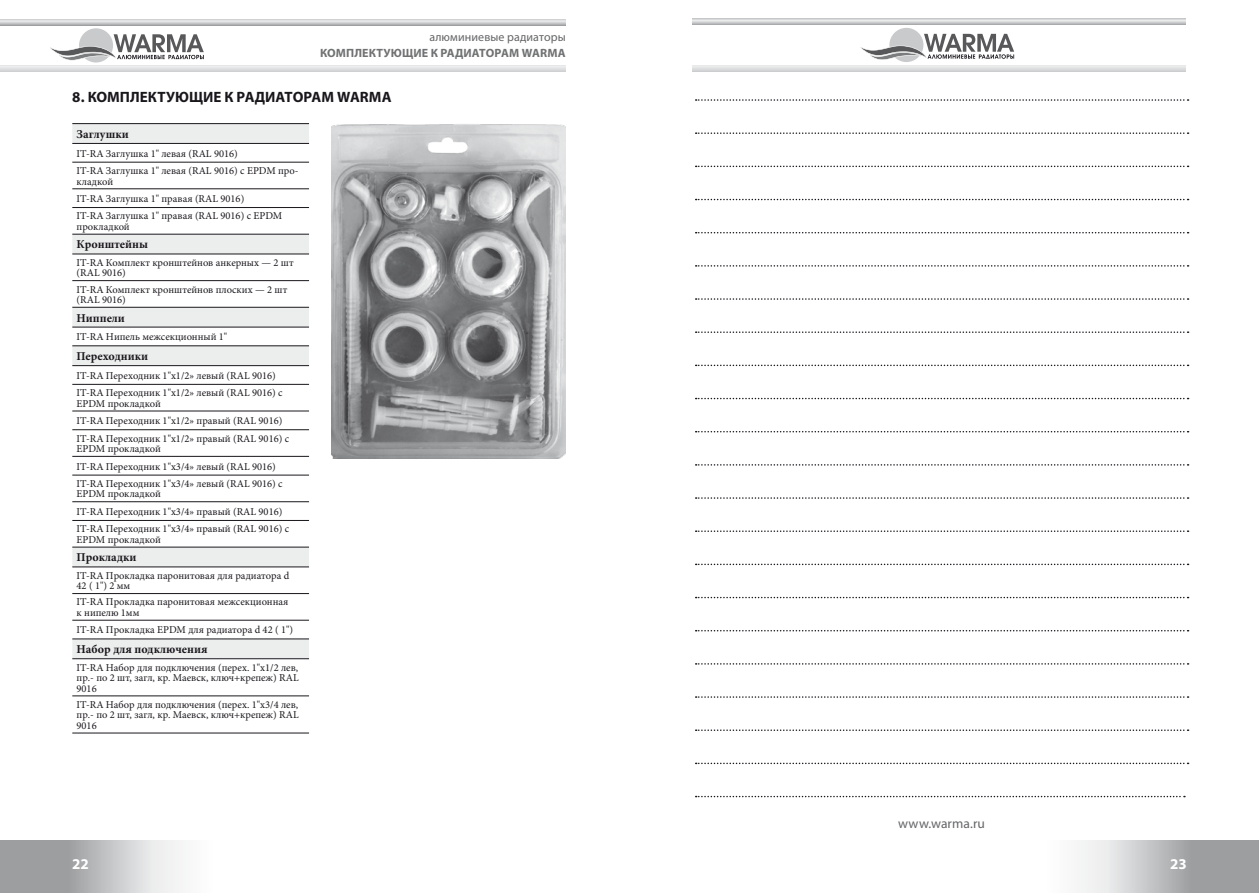
<style>
.page{position:relative;width:1259px;height:893px;background:#fff}
.page>*{position:absolute;margin:0;border:0;box-sizing:border-box;transform-origin:0 0}
.t1{font:700 15px "Myriad Pro";color:#1a171c}
.t2{font:700 15px "Myriad Pro";color:#fff}
.t3{font:13.5px "Myriad Pro";letter-spacing:.005em;color:#646567}
.t4{font:700 12px "Minion Pro";color:#1a171c}
.t5{font:700 12px "Myriad Pro";letter-spacing:.01em;color:#707172}
.t6{font:12px "Myriad Pro";letter-spacing:.01em;color:#646567}
.t7{font:10.5px/17.4px "Minion Pro";color:#1a171c}
</style>
<div class="page">
<svg style="left:0;top:841px;width:180px;height:52px;background:#bbbdbe"></svg>
<div style="left:0;top:66px;width:566px;height:6px;background:#dedfe0"></div>
<svg style="left:0;top:19px;width:566px;height:6px;background:#cfd0d1"></svg>
<div style="left:79px;top:28px;width:34px;height:35px;background:#c9cacc;border-radius:50%"></div>
<svg style="left:50px;top:34px;width:154px;height:27px"></svg>
<div style="left:692px;top:65px;width:494px;height:6px;background:#e1e2e2"></div>
<svg style="left:692px;top:19px;width:494px;height:6px;background:#cdcecf"></svg>
<svg style="left:1080px;top:841px;width:179px;height:52px;background:#bcbdbe"></svg>
<div style="left:889px;top:28px;width:34px;height:34px;background:#c9cacc;border-radius:50%"></div>
<svg style="left:860px;top:34px;width:154px;height:26px"></svg>
<svg style="left:72px;top:124px;width:237px;height:534px"></svg>
<hr style="left:72px;top:123px;width:237px;height:1px;background:#1a171c">
<hr style="left:72px;top:143px;width:237px;height:1px;background:#1a171c">
<hr style="left:72px;top:162px;width:237px;height:1px;background:#1a171c">
<hr style="left:72px;top:188px;width:237px;height:1px;background:#1a171c">
<hr style="left:72px;top:207px;width:237px;height:1px;background:#1a171c">
<hr style="left:72px;top:234px;width:237px;height:1px;background:#1a171c">
<hr style="left:72px;top:254px;width:237px;height:1px;background:#1a171c">
<hr style="left:72px;top:280px;width:237px;height:1px;background:#1a171c">
<hr style="left:72px;top:307px;width:237px;height:1px;background:#1a171c">
<hr style="left:72px;top:327px;width:237px;height:1px;background:#1a171c">
<hr style="left:72px;top:345px;width:237px;height:1px;background:#1a171c">
<hr style="left:72px;top:365px;width:237px;height:1px;background:#1a171c">
<hr style="left:72px;top:384px;width:237px;height:1px;background:#1a171c">
<hr style="left:72px;top:411px;width:237px;height:1px;background:#1a171c">
<hr style="left:72px;top:429px;width:237px;height:1px;background:#1a171c">
<hr style="left:72px;top:456px;width:237px;height:1px;background:#1a171c">
<hr style="left:72px;top:475px;width:237px;height:1px;background:#1a171c">
<hr style="left:72px;top:501px;width:237px;height:1px;background:#1a171c">
<hr style="left:72px;top:520px;width:237px;height:1px;background:#1a171c">
<hr style="left:72px;top:547px;width:237px;height:1px;background:#1a171c">
<hr style="left:72px;top:567px;width:237px;height:1px;background:#1a171c">
<hr style="left:72px;top:593px;width:237px;height:1px;background:#1a171c">
<hr style="left:72px;top:620px;width:237px;height:1px;background:#1a171c">
<hr style="left:72px;top:639px;width:237px;height:1px;background:#1a171c">
<hr style="left:72px;top:658px;width:237px;height:1px;background:#1a171c">
<hr style="left:72px;top:696px;width:237px;height:1px;background:#1a171c">
<hr style="left:72px;top:733px;width:237px;height:1px;background:#1a171c">
<img style="left:332px;top:124px;width:234px;height:335px">
<svg style="left:695px;top:99px;width:493px;height:2px"></svg>
<svg style="left:695px;top:132px;width:493px;height:2px"></svg>
<svg style="left:695px;top:166px;width:493px;height:1px"></svg>
<svg style="left:695px;top:199px;width:493px;height:1px"></svg>
<svg style="left:695px;top:232px;width:493px;height:1px"></svg>
<svg style="left:695px;top:265px;width:493px;height:2px"></svg>
<svg style="left:695px;top:298px;width:493px;height:2px"></svg>
<svg style="left:695px;top:331px;width:493px;height:2px"></svg>
<svg style="left:695px;top:365px;width:493px;height:1px"></svg>
<svg style="left:695px;top:398px;width:493px;height:1px"></svg>
<svg style="left:695px;top:431px;width:493px;height:1px"></svg>
<svg style="left:695px;top:464px;width:493px;height:2px"></svg>
<svg style="left:695px;top:497px;width:493px;height:2px"></svg>
<svg style="left:695px;top:530px;width:493px;height:2px"></svg>
<svg style="left:695px;top:564px;width:493px;height:1px"></svg>
<svg style="left:695px;top:597px;width:493px;height:1px"></svg>
<svg style="left:695px;top:630px;width:493px;height:1px"></svg>
<svg style="left:695px;top:663px;width:493px;height:2px"></svg>
<svg style="left:695px;top:696px;width:493px;height:2px"></svg>
<svg style="left:695px;top:729px;width:493px;height:2px"></svg>
<svg style="left:695px;top:763px;width:493px;height:1px"></svg>
<svg style="left:695px;top:796px;width:490px;height:1px"></svg>
<p class="t6" style="left:429px;top:29px;width:138px">алюминиевые радиаторы</p>
<p class="t5" style="left:320px;top:45px;width:58px">КОМПЛЕКТУЮ</p>
<p class="t5" style="left:402px;top:45px;width:165px">ЩИЕ К РАДИАТОРАМ WARMA</p>
<h1 class="t1" style="left:72px;top:87px;width:87px">8. КОМПЛ ЕКТУЮ</h1>
<h1 class="t1" style="left:189px;top:87px;width:173px">ЩИЕ К РАДИАТОРАМ WARMA</h1>
<p class="t4" style="left:77px;top:126px;width:54px">Заглушки</p>
<p class="t7" style="left:77px;top:145px;width:224px">IT-RA Заглушка 1" левая (RAL 9016)<br>IT-RA Заглушка 1" левая (RAL 9016) с EPDM про-</p>
<p class="t7" style="left:77px;top:173px;width:207px">кладкой<br>IT-RA Заглушка 1" правая (RAL 9016)<br>IT-RA Заглушка 1" правая (RAL 9016) с EPDM</p>
<p class="t7" style="left:77px;top:218px;width:55px">прокладкой</p>
<p class="t4" style="left:77px;top:236px;width:73px">Кронштейны</p>
<p class="t7" style="left:77px;top:257px;width:219px;line-height:10.5px">IT-RA Комплект кронштейнов анкерных — 2 шт (RAL 9016)</p>
<p class="t7" style="left:77px;top:284px;width:212px;line-height:10.5px">IT-RA Комплект кронштейнов плоских — 2 шт (RAL 9016)</p>
<p class="t4" style="left:77px;top:309px;width:50px">Ниппели</p>
<p class="t7" style="left:77px;top:328px;width:152px">IT-RA Нипель межсекционный 1"</p>
<p class="t4" style="left:77px;top:348px;width:73px">Переходники</p>
<p class="t7" style="left:77px;top:367px;width:208px">IT-RA Переходник 1"x1/2» левый (RAL 9016)<br>IT-RA Переходник 1"x1/2» левый (RAL 9016) с</p>
<p class="t7" style="left:77px;top:395px;width:214px">EPDM прокладкой<br>IT-RA Переходник 1"x1/2» правый (RAL 9016)<br>IT-RA Переходник 1"x1/2» правый (RAL 9016) с</p>
<p class="t7" style="left:77px;top:440px;width:208px">EPDM прокладкой<br>IT-RA Переходник 1"x3/4» левый (RAL 9016)<br>IT-RA Переходник 1"x3/4» левый (RAL 9016) с</p>
<p class="t7" style="left:77px;top:485px;width:214px">EPDM прокладкой<br>IT-RA Переходник 1"x3/4» правый (RAL 9016)<br>IT-RA Переходник 1"x3/4» правый (RAL 9016) с</p>
<p class="t7" style="left:77px;top:531px;width:86px">EPDM прокладкой</p>
<p class="t4" style="left:77px;top:549px;width:61px">Прокладки</p>
<p class="t7" style="left:77px;top:570px;width:214px;line-height:10.5px">IT-RA Прокладка паронитовая для радиатора d<br>42 ( 1") 2 мм</p>
<p class="t7" style="left:77px;top:597px;width:213px;line-height:10.5px">IT-RA Прокладка паронитовая межсекционная к нипелю 1мм</p>
<p class="t7" style="left:77px;top:621px;width:218px">IT-RA Прокладка EPDM для радиатора d 42 ( 1")</p>
<p class="t4" style="left:77px;top:641px;width:133px">Набор для подключения</p>
<p class="t7" style="left:77px;top:662px;width:224px;line-height:10.5px;text-align:justify">IT-RA Набор для подключения (перех. 1"x1/2 лев, пр.- по 2 шт, загл, кр. Маевск, ключ+крепеж) RAL 9016</p>
<p class="t7" style="left:77px;top:699px;width:224px;line-height:10.5px;text-align:justify">IT-RA Набор для подключения (перех. 1"x3/4 лев, пр.- по 2 шт, загл, кр. Маевск, ключ+крепеж) RAL 9016</p>
<h1 class="t2" style="left:72px;top:854px;width:18px">22</h1>
<p class="t3" style="left:898px;top:815px;width:88px">www.warma.ru</p>
<h1 class="t2" style="left:1170px;top:854px;width:18px">23</h1>
</div>
